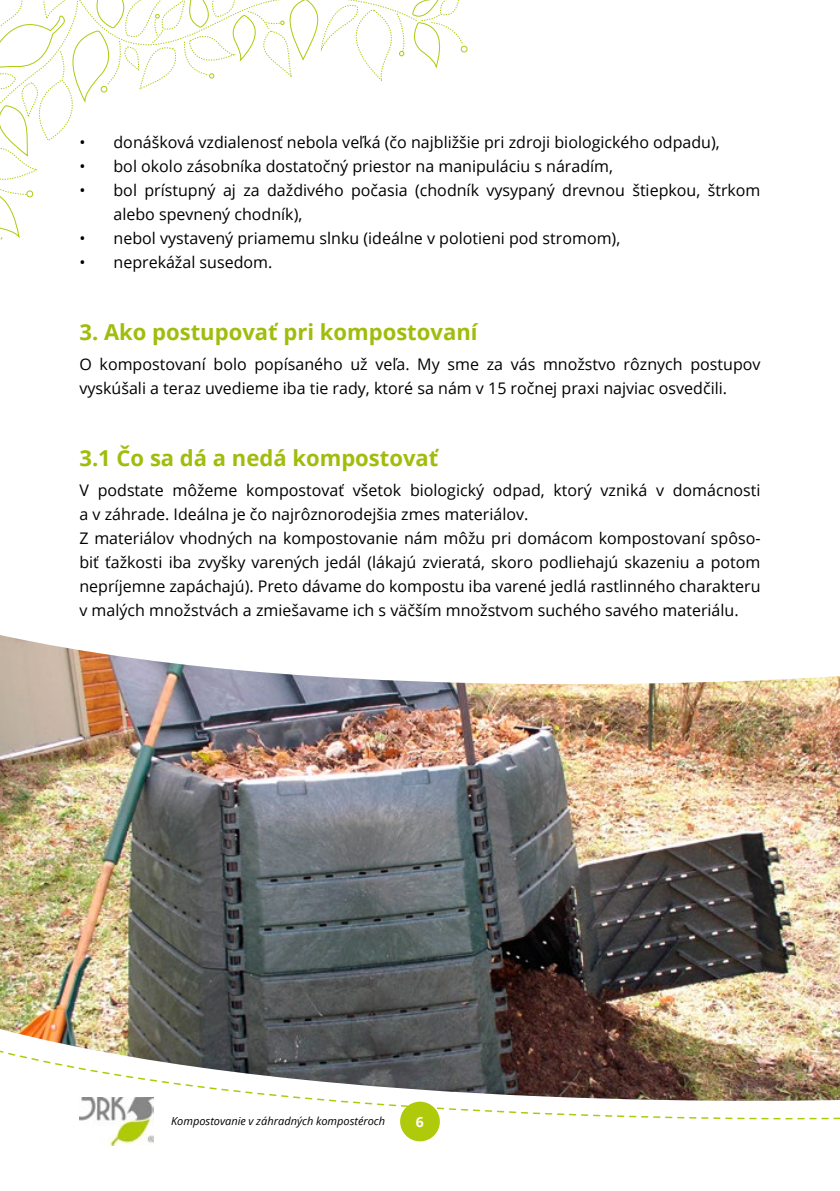
<style>
.page{position:relative;width:840px;height:1191px;background:#fff}
.page>*{position:absolute;margin:0;border:0;box-sizing:border-box;transform-origin:0 0}
.t1{font:700 22px "Open Sans";color:#a2bc0c}
.t2{font:16px/24px "Open Sans";color:#000}
.t3{font:700 14px "Open Sans";color:#fff}
.t4{font:italic 11px "Open Sans";color:#000}
</style>
<div class="page">
<div style="left:400px;top:1101px;width:39px;height:40px;background:#afca0b;border-radius:50%"></div>
<img style="left:108px;top:1131px;width:45px;height:14px">
<div style="left:460px;top:46px;width:7px;height:7px;border:1px solid #afca0b;border-radius:50%"></div>
<svg style="left:0;top:0;width:463px;height:240px"></svg>
<svg style="left:79px;top:1103px;width:760px;height:28px"></svg>
<img style="left:0;top:635px;width:839px;height:468px">
<p class="t2" style="left:79px;top:130px;width:641px">• donášková vzdialenosť nebola veľká (čo najbližšie pri zdroji biologického odpadu),</p>
<p class="t2" style="left:79px;top:154px;width:535px">• bol okolo zásobníka dostatočný priestor na manipuláciu s náradím,</p>
<p class="t2" style="left:113px;top:178px;width:648px;text-indent:-34px">• bol prístupný aj za daždivého počasia (chodník vysypaný drevnou štiepkou, štrkom alebo spevnený chodník),</p>
<p class="t2" style="left:79px;top:226px;width:542px">• nebol vystavený priamemu slnku (ideálne v polotieni pod stromom),</p>
<p class="t2" style="left:79px;top:250px;width:194px">• neprekážal susedom.</p>
<h1 class="t1" style="left:79px;top:317px;width:399px">3. Ako postupovať pri kompostovaní</h1>
<p class="t2" style="left:79px;top:352px;width:682px">O kompostovaní bolo popísaného už veľa. My sme za vás množstvo rôznych postupov vyskúšali a teraz uvedieme iba tie rady, ktoré sa nám v 15 ročnej praxi najviac osvedčili.</p>
<h1 class="t1" style="left:79px;top:442px;width:360px">3.1 Čo sa dá a nedá kompostovať</h1>
<p class="t2" style="left:79px;top:477px;width:682px">V podstate môžeme kompostovať všetok biologický odpad, ktorý vzniká v domácnosti a v záhrade. Ideálna je čo najrôznorodejšia zmes materiálov.<br>Z materiálov vhodných na kompostovanie nám môžu pri domácom kompostovaní spôso&shy;biť ťažkosti iba zvyšky varených jedál (lákajú zvieratá, skoro podliehajú skazeniu a potom nepríjemne zapáchajú). Preto dávame do kompostu iba varené jedlá rastlinného charakteru v malých množstvách a zmiešavame ich s väčším množstvom suchého savého materiálu.</p>
<p class="t4" style="left:171px;top:1113px;width:215px">Kompostovanie v záhradných kompostéroch</p>
<p class="t3" style="left:416px;top:1111px;width:9px">6</p>
</div>
